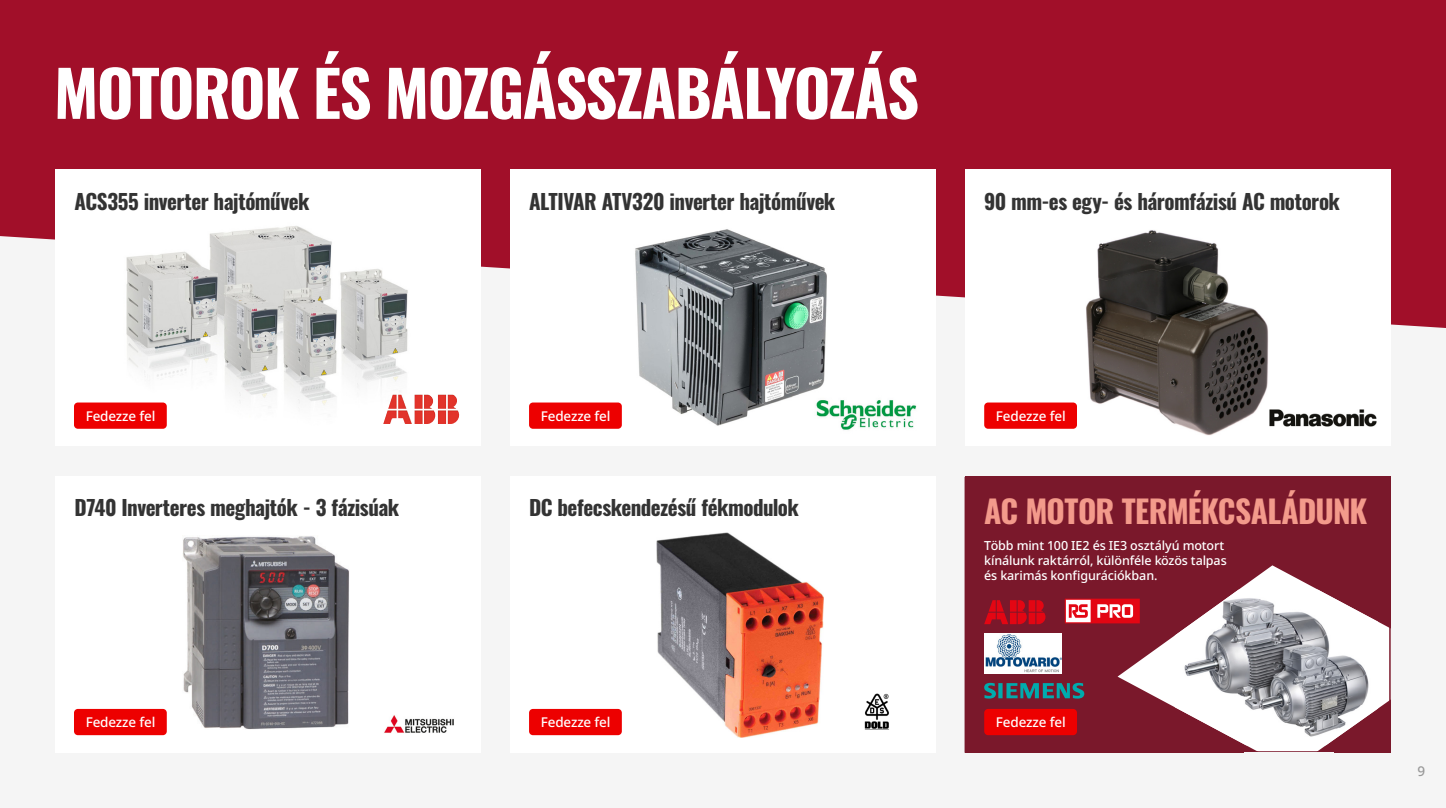
<style>
.page{position:relative;width:1446px;height:808px;background:#f5f5f5}
.page>*{position:absolute;margin:0;border:0;box-sizing:border-box;transform-origin:0 0}
.t1{font:700 63px "Oswald";letter-spacing:-.025em;color:#fff}
.t2{font:700 31.5px "Oswald";letter-spacing:-.02em;color:#f39a8b}
.t3{font:700 21px "Oswald";letter-spacing:-.025em;color:#333}
.t4{font:500 13.5px "Noto Sans";letter-spacing:-.01em;color:#fff}
.t5{font:500 13.5px "Noto Sans";color:#999}
.t6{font:500 12.6px/15.3px "Noto Sans";letter-spacing:-.01em;color:#fff}
</style>
<div class="page">
<div style="left:0;top:0;width:1446px;height:328px;background:#a10f29"></div>
<div style="left:55px;top:169px;width:425px;height:277px;background:#fff"></div>
<div style="left:55px;top:476px;width:425px;height:277px;background:#fff"></div>
<div style="left:965px;top:169px;width:425px;height:277px;background:#fff"></div>
<div style="left:510px;top:169px;width:425px;height:277px;background:#fff"></div>
<div style="left:510px;top:476px;width:425px;height:277px;background:#fff"></div>
<div style="left:74px;top:709px;width:93px;height:26px;background:#ed0000;border-radius:4px"></div>
<div style="left:529px;top:709px;width:93px;height:26px;background:#ed0000;border-radius:4px"></div>
<div style="left:984px;top:402px;width:93px;height:27px;background:#ed0000;border-radius:4px"></div>
<div style="left:965px;top:476px;width:425px;height:277px;background:#7a182b"></div>
<div style="left:984px;top:709px;width:93px;height:26px;background:#ed0000;border-radius:4px"></div>
<img style="left:126px;top:226px;width:282px;height:181px">
<img style="left:635px;top:229px;width:192px;height:197px">
<img style="left:1086px;top:230px;width:182px;height:205px">
<img style="left:183px;top:536px;width:166px;height:193px">
<img style="left:657px;top:532px;width:167px;height:205px">
<svg style="left:1117px;top:565px;width:274px;height:188px"></svg>
<img style="left:1175px;top:590px;width:203px;height:155px">
<div style="left:964px;top:477px;width:426px;height:276px;border:2px solid #7a182b"></div>
<img style="left:984px;top:633px;width:78px;height:41px">
<svg style="left:1065px;top:599px;width:75px;height:24px;background:#ec626a"></svg>
<svg style="left:984px;top:600px;width:61px;height:24px"></svg>
<svg style="left:984px;top:683px;width:100px;height:15px"></svg>
<div style="left:1390px;top:621px;width:55px;height:88px;background:#f5f5f5"></div>
<img style="left:812px;top:395px;width:105px;height:35px">
<img style="left:1270px;top:409px;width:107px;height:18px">
<img style="left:384px;top:715px;width:70px;height:18px">
<img style="left:864px;top:694px;width:25px;height:35px">
<div style="left:74px;top:402px;width:93px;height:27px;background:#ed0000;border-radius:4px"></div>
<img style="left:383px;top:394px;width:76px;height:30px">
<div style="left:529px;top:402px;width:93px;height:27px;background:#ed0000;border-radius:4px"></div>
<h1 class="t1" style="left:54px;top:60px;width:867px">MOTOROK ÉS MOZGÁSSZABÁLYOZÁS</h1>
<p class="t3" style="left:74px;top:190px;width:237px">ACS355 inverter hajtóművek</p>
<p class="t3" style="left:529px;top:190px;width:308px">ALTIVAR ATV320 inverter hajtóművek</p>
<p class="t3" style="left:984px;top:190px;width:357px">90 mm-es egy- és háromfázisú AC motorok</p>
<p class="t4" style="left:86px;top:408px;width:71px">Fedezze fel</p>
<p class="t4" style="left:541px;top:408px;width:71px">Fedezze fel</p>
<p class="t3" style="left:74px;top:497px;width:326px">D740 Inverteres meghajtók - 3 fázisúak</p>
<p class="t3" style="left:529px;top:497px;width:271px">DC befecskendezésű fékmodulok</p>
<p class="t4" style="left:86px;top:714px;width:71px">Fedezze fel</p>
<p class="t4" style="left:541px;top:714px;width:71px">Fedezze fel</p>
<p class="t4" style="left:996px;top:408px;width:71px">Fedezze fel</p>
<h2 class="t2" style="left:984px;top:494px;width:385px">AC MOTOR TERMÉKCSALÁDUNK</h2>
<p class="t6" style="left:984px;top:538px;width:244px">Több mint 100 IE2 és IE3 osztályú motort kínálunk raktárról, különféle közös talpas és karimás konfigurációkban.</p>
<p class="t4" style="left:996px;top:714px;width:71px">Fedezze fel</p>
<p class="t5" style="left:1417px;top:763px;width:9px">9</p>
</div>
